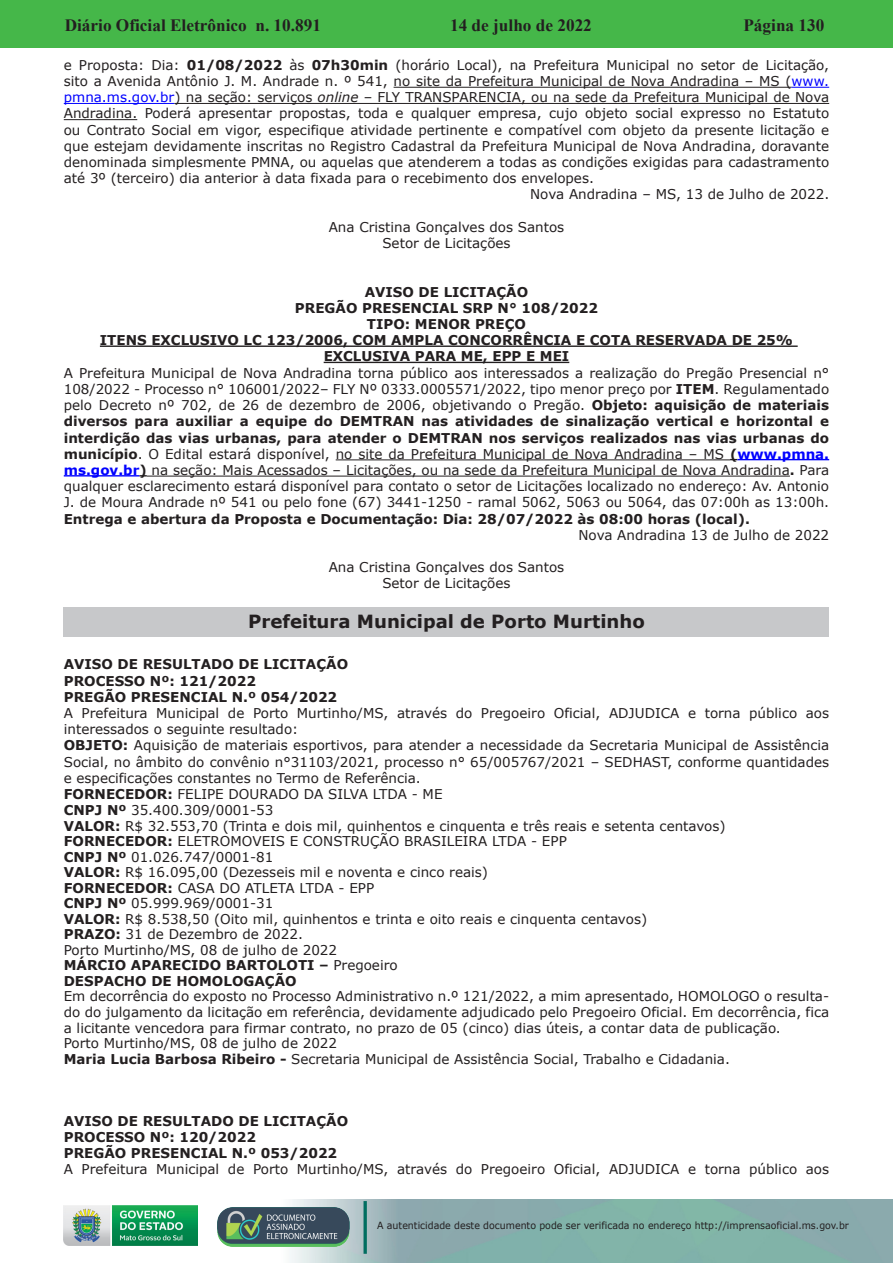
<style>
.page{position:relative;width:893px;height:1263px;background:#fff}
.page>*{position:absolute;margin:0;border:0;box-sizing:border-box;transform-origin:0 0}
.t1{font:700 18.15px "Verdana";color:#231f20}
.t2{font:700 17.25px "Times New Roman";color:#231f20}
.t3{font:13.5px/15.8px "Verdana";color:#231f20;text-align:center}
.t4{font:700 13.5px/16.2px "Verdana";color:#231f20}
.t5{font:9.9px "Verdana";color:#231f20;scale:.95 1}
.s1{font-weight:700}
.s2{color:#00f}
.s3{font-style:italic}
.s4{font-weight:700;color:#00f}
</style>
<div class="page">
<div style="left:0;top:0;width:893px;height:48px;background:#45b749"></div>
<img style="left:63px;top:1199px;width:830px;height:64px">
<img style="left:364px;top:1202px;width:2px;height:51px">
<img style="left:218px;top:1207px;width:132px;height:39px">
<img style="left:64px;top:1205px;width:134px;height:41px">
<hr style="left:394px;top:87px;width:398px;height:1px;background:#231f20">
<hr style="left:792px;top:87px;width:37px;height:1px;background:#00f">
<hr style="left:64px;top:103px;width:110px;height:1px;background:#00f">
<hr style="left:174px;top:103px;width:655px;height:1px;background:#231f20">
<hr style="left:64px;top:119px;width:73px;height:1px;background:#231f20">
<hr style="left:100px;top:345px;width:698px;height:2px;background:#231f20">
<hr style="left:324px;top:362px;width:245px;height:1px;background:#231f20">
<hr style="left:336px;top:459px;width:394px;height:1px;background:#231f20">
<hr style="left:737px;top:459px;width:92px;height:1px;background:#00f">
<hr style="left:64px;top:475px;width:75px;height:1px;background:#00f">
<hr style="left:147px;top:476px;width:643px;height:1px;background:#231f20">
<div style="left:64px;top:607px;width:765px;height:30px;background:#c7c8ca"></div>
<p class="t2" style="left:65px;top:13px;width:258px">Diário Oficial Eletrônico n. 10.891</p>
<p class="t2" style="left:450px;top:13px;width:143px">14 de julho de 2022</p>
<p class="t2" style="left:743px;top:13px;width:82px">Página 130</p>
<p class="t3" style="left:64px;top:57px;width:767px">e Proposta: Dia: <span class="s1">01/08/2022</span> às <span class="s1">07h30min</span> (horário Local), na Prefeitura Municipal no setor de Licitação,</p>
<p class="t3" style="left:64px;top:73px;width:767px">sito a Avenida Antônio J. M. Andrade n. º 541, no site da Prefeitura Municipal de Nova Andradina – MS (<span class="s2">www.</span></p>
<p class="t3" style="left:64px;top:89px;width:767px"><span class="s2">pmna.ms.gov.br</span>) na seção: serviços <span class="s3">online</span> – FLY TRANSPARENCIA, ou na sede da Prefeitura Municipal de Nova</p>
<p class="t3" style="left:64px;top:106px;width:767px">Andradina. Poderá apresentar propostas, toda e qualquer empresa, cujo objeto social expresso no Estatuto</p>
<p class="t3" style="left:64px;top:122px;width:767px">ou Contrato Social em vigor, especifique atividade pertinente e compatível com objeto da presente licitação e</p>
<p class="t3" style="left:64px;top:138px;width:767px">que estejam devidamente inscritas no Registro Cadastral da Prefeitura Municipal de Nova Andradina, doravante</p>
<p class="t3" style="left:64px;top:154px;width:767px">denominada simplesmente PMNA, ou aquelas que atenderem a todas as condições exigidas para cadastramento</p>
<p class="t3" style="left:64px;top:170px;width:532px">até 3º (terceiro) dia anterior à data fixada para o recebimento dos envelopes.</p>
<p class="t3" style="left:530px;top:187px;width:301px">Nova Andradina – MS, 13 de Julho de 2022.</p>
<p class="t3" style="left:329px;top:219px;width:237px;line-height:16.2px">Ana Cristina Gonçalves dos Santos<br>Setor de Licitações</p>
<p class="t4" style="left:100px;top:283px;width:695px;text-align:center">AVISO DE LICITAÇÃO<br>PREGÃO PRESENCIAL SRP N° 108/2022<br>TIPO: MENOR PREÇO<br>ITENS EXCLUSIVO LC 123/2006, COM AMPLA CONCORRÊNCIA E COTA RESERVADA DE 25% EXCLUSIVA PARA ME, EPP E MEI</p>
<p class="t3" style="left:64px;top:365px;width:767px;line-height:16.2px;text-align:justify">A Prefeitura Municipal de Nova Andradina torna público aos interessados a realização do Pregão Presencial n° 108/2022 - Processo n° 106001/2022– FLY Nº 0333.0005571/2022, tipo menor preço por <span class="s1">ITEM</span>. Regulamentado pelo Decreto nº 702, de 26 de dezembro de 2006, objetivando o Pregão. <span class="s1">Objeto: aquisição de materiais diversos para auxiliar a equipe do DEMTRAN nas atividades de sinalização vertical e horizontal e interdição das vias urbanas, para atender o DEMTRAN nos serviços realizados nas vias urbanas do município</span>. O Edital estará disponível, no site da Prefeitura Municipal de Nova Andradina – MS <span class="s1">(</span><span class="s4">www.pmna. ms.gov.br</span><span class="s1">)</span> na seção: Mais Acessados – Licitações, ou na sede da Prefeitura Municipal de Nova Andradina<span class="s1">.</span> Para qualquer esclarecimento estará disponível para contato o setor de Licitações localizado no endereço: Av. Antonio J. de Moura Andrade nº 541 ou pelo fone (67) 3441-1250 - ramal 5062, 5063 ou 5064, das 07:00h as 13:00h.</p>
<p class="t4" style="left:64px;top:510px;width:688px">Entrega e abertura da Proposta e Documentação: Dia: 28/07/2022 às 08:00 horas (local).</p>
<p class="t3" style="left:578px;top:527px;width:252px">Nova Andradina 13 de Julho de 2022</p>
<p class="t3" style="left:329px;top:559px;width:237px;line-height:16.2px">Ana Cristina Gonçalves dos Santos<br>Setor de Licitações</p>
<p class="t3" style="left:442px;top:608px;width:11px">A</p>
<h1 class="t1" style="left:248px;top:609px;width:398px">Prefeitura Municipal de Porto Murtinho</h1>
<p class="t4" style="left:64px;top:656px;width:286px">AVISO DE RESULTADO DE LICITAÇÃO<br>PROCESSO Nº: 121/2022<br>PREGÃO PRESENCIAL N.º 054/2022</p>
<p class="t3" style="left:64px;top:705px;width:767px;text-align:left">A Prefeitura Municipal de Porto Murtinho/MS, através do Pregoeiro Oficial, ADJUDICA e torna público aos interessados o seguinte resultado:<br><span class="s1">OBJETO:</span> Aquisição de materiais esportivos, para atender a necessidade da Secretaria Municipal de Assistência Social, no âmbito do convênio n°31103/2021, processo n° 65/005767/2021 – SEDHAST, conforme quantidades e especificações constantes no Termo de Referência.<br><span class="s1">FORNECEDOR:</span> FELIPE DOURADO DA SILVA LTDA - ME<br><span class="s1">CNPJ Nº</span> 35.400.309/0001-53<br><span class="s1">VALOR:</span> R$ 32.553,70 (Trinta e dois mil, quinhentos e cinquenta e três reais e setenta centavos)<br><span class="s1">FORNECEDOR:</span> ELETROMOVEIS E CONSTRUÇÃO BRASILEIRA LTDA - EPP<br><span class="s1">CNPJ Nº</span> 01.026.747/0001-81<br><span class="s1">VALOR:</span> R$ 16.095,00 (Dezesseis mil e noventa e cinco reais)<br><span class="s1">FORNECEDOR:</span> CASA DO ATLETA LTDA - EPP<br><span class="s1">CNPJ Nº</span> 05.999.969/0001-31<br><span class="s1">VALOR:</span> R$ 8.538,50 (Oito mil, quinhentos e trinta e oito reais e cinquenta centavos)<br><span class="s1">PRAZO:</span> 31 de Dezembro de 2022.<br>Porto Murtinho/MS, 08 de julho de 2022<br><span class="s1">MÁRCIO APARECIDO BARTOLOTI –</span> Pregoeiro<br><span class="s1">DESPACHO DE HOMOLOGAÇÃO</span></p>
<p class="t3" style="left:64px;top:989px;width:767px;text-align:left">Em decorrência do exposto no Processo Administrativo n.º 121/2022, a mim apresentado, HOMOLOGO o resulta&shy;do do julgamento da licitação em referência, devidamente adjudicado pelo Pregoeiro Oficial. Em decorrência, fica a licitante vencedora para firmar contrato, no prazo de 05 (cinco) dias úteis, a contar data de publicação.<br>Porto Murtinho/MS, 08 de julho de 2022<br><span class="s1">Maria Lucia Barbosa Ribeiro -</span> Secretaria Municipal de Assistência Social, Trabalho e Cidadania.</p>
<p class="t4" style="left:64px;top:1112px;width:286px">AVISO DE RESULTADO DE LICITAÇÃO<br>PROCESSO Nº: 120/2022<br>PREGÃO PRESENCIAL N.º 053/2022</p>
<p class="t3" style="left:64px;top:1161px;width:767px">A Prefeitura Municipal de Porto Murtinho/MS, através do Pregoeiro Oficial, ADJUDICA e torna público aos</p>
<p class="t5" style="left:377px;top:1219px;width:498px">A autenticidade deste documento pode ser verificada no endereço http://imprensaoficial.ms.gov.br</p>
</div>
